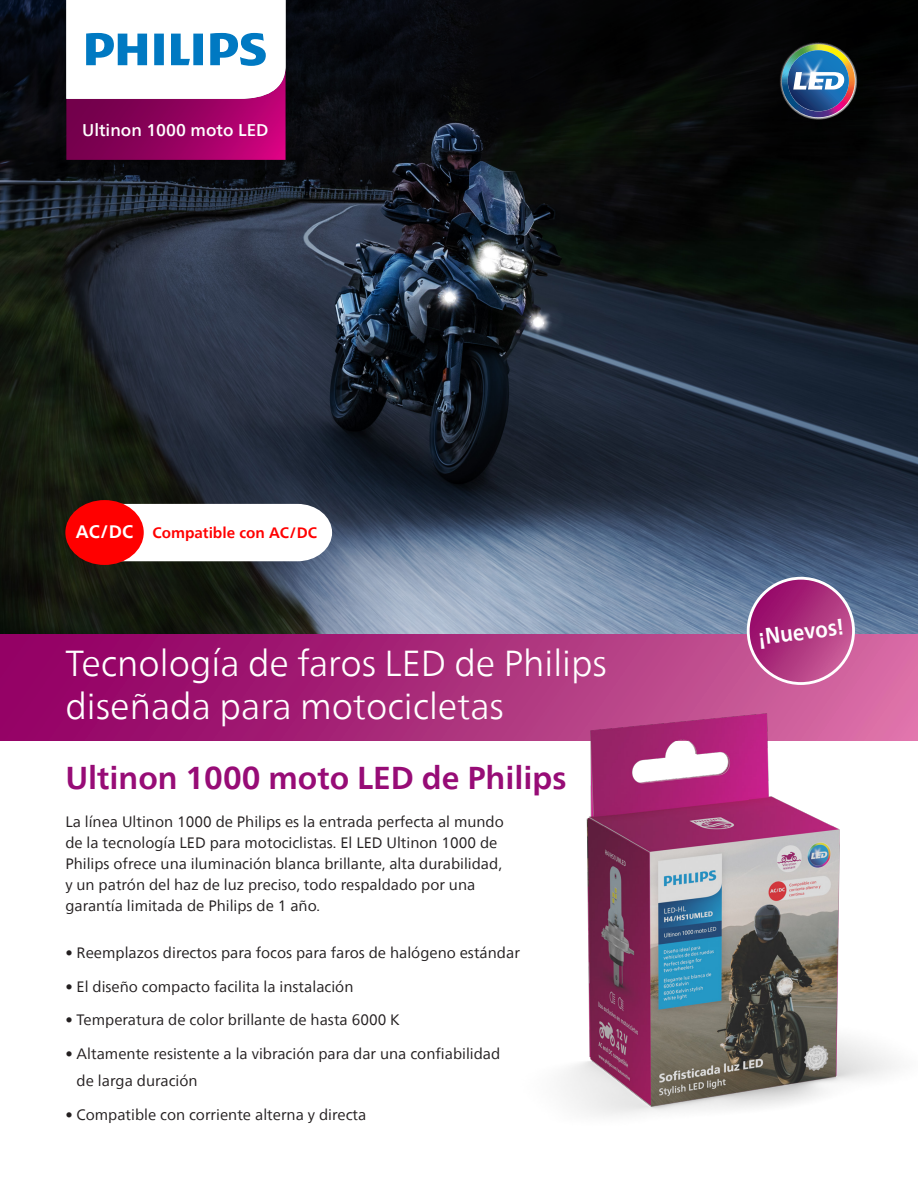
<style>
.page{position:relative;width:918px;height:1188px;background:#fff}
.page>*{position:absolute;margin:0;border:0;box-sizing:border-box;transform-origin:0 0}
.Main_heading_2_medium_40_base_color{font:300 36px/43.2px "Neue Frutiger World";color:#fff}
.Main_heading_2_medium_40_base_color-2{font:700 31.5px "Neue Frutiger World";color:#970c76}
.t1{font:700 22.5px "Neue Frutiger World";color:#fff;scale:.9 1}
.t2{font:700 18px "Neue Frutiger World";color:#fff}
.t3{font:500 16.8px "Neue Frutiger World";color:#fff}
.t4{font:15px/21px "Neue Frutiger World";color:#231f20}
.t5{font:700 15px "Neue Frutiger World";color:#f00}
</style>
<div class="page">
<img style="left:0;top:452px;width:918px;height:182px">
<svg style="left:0;top:0;width:918px;height:452px"></svg>
<div style="left:0;top:634px;width:918px;height:106px;background:linear-gradient(to right,#8c005e,#d36ca1)"></div>
<svg style="left:779px;top:42px;width:78px;height:78px"></svg>
<img style="left:782px;top:44px;width:71px;height:73px">
<svg style="left:748px;top:578px;width:106px;height:106px"></svg>
<div style="left:747px;top:577px;width:108px;height:108px;border:3px solid #fff;border-radius:50%"></div>
<img style="left:40px;top:0;width:272px;height:187px">
<svg style="left:66px;top:0;width:220px;height:160px"></svg>
<svg style="left:125px;top:504px;width:207px;height:57px"></svg>
<div style="left:65px;top:500px;width:79px;height:65px;background:#f00;border-radius:50%"></div>
<img style="left:487px;top:707px;width:431px;height:409px">
<p class="t3" style="left:82px;top:116px;width:188px">Ultinon 1000 moto LED</p>
<p class="t2" style="left:76px;top:516px;width:59px">AC/DC</p>
<p class="t5" style="left:152px;top:520px;width:166px">Compatible con AC/DC</p>
<p class="Main_heading_2_medium_40_base_color" style="left:65px;top:642px;width:543px">Tecnología de faros LED de Philips diseñada para motocicletas</p>
<p class="Main_heading_2_medium_40_base_color-2" style="left:65px;top:750px;width:503px">Ultinon 1000 moto LED de Philips</p>
<p class="t4" style="left:65px;top:811px;width:440px">La línea Ultinon 1000 de Philips es la entrada perfecta al mundo de la tecnología LED para motociclistas. El LED Ultinon 1000 de Philips ofrece una iluminación blanca brillante, alta durabilidad, y un patrón del haz de luz preciso, todo respaldado por una garantía limitada de Philips de 1 año.</p>
<p class="t4" style="left:65px;top:942px;width:456px">• Reemplazos directos para focos para faros de halógeno estándar</p>
<p class="t4" style="left:65px;top:976px;width:290px">• El diseño compacto facilita la instalación</p>
<p class="t4" style="left:65px;top:1010px;width:336px">• Temperatura de color brillante de hasta 6000 K</p>
<p class="t4" style="left:77px;top:1041px;width:425px;line-height:27px;text-indent:-11px">• Altamente resistente a la vibración para dar una confiabilidad de larga duración</p>
<p class="t4" style="left:65px;top:1104px;width:302px">• Compatible con corriente alterna y directa</p>
<p class="t1" style="left:756px;top:617px;width:97px;rotate:-7deg">¡Nuevos!</p>
</div>
